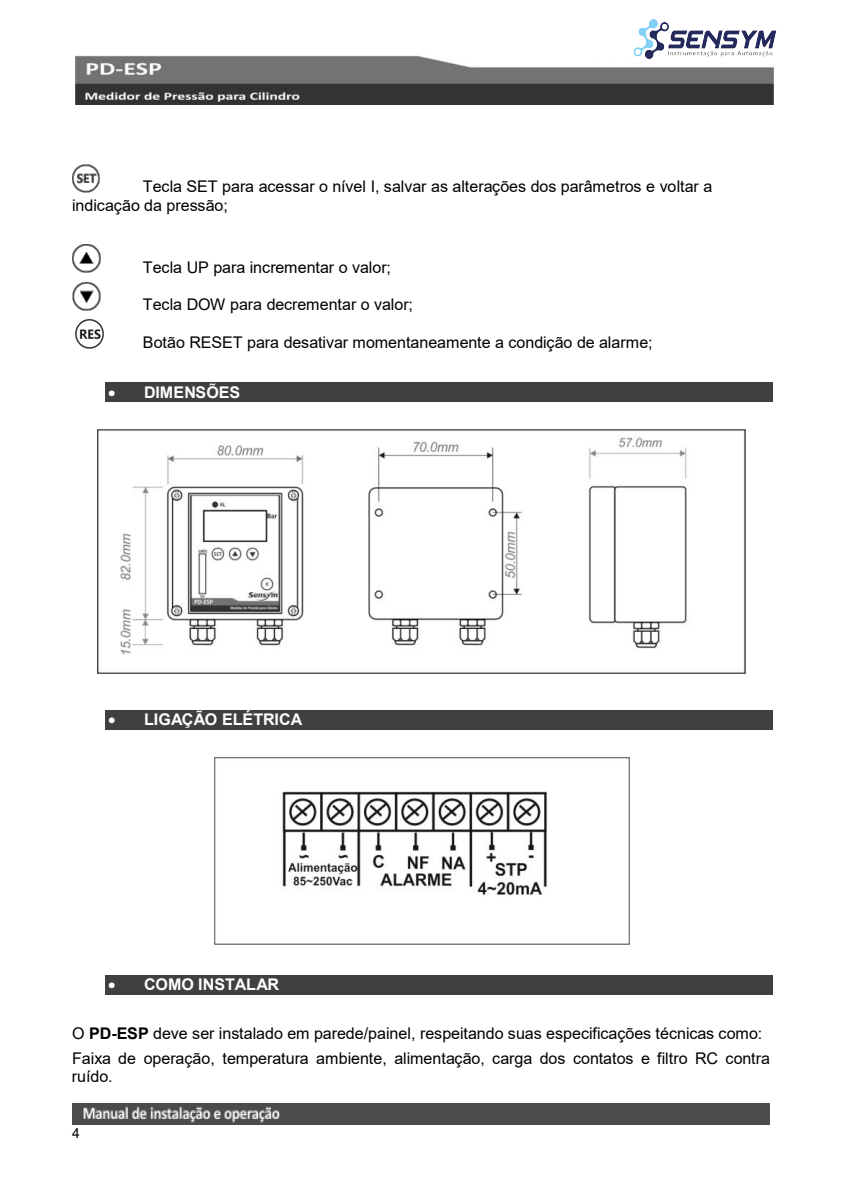
<style>
.page{position:relative;width:842px;height:1191px;background:#fff}
.page>*{position:absolute;margin:0;border:0;box-sizing:border-box;transform-origin:0 0}
.t1{font:16px/18.2px "Arial";letter-spacing:-.005em;color:#000}
.t2{font:700 16px "Arial";color:#fff}
.t3{font:14px "Arial";color:#000}
.s1{font-weight:700}
</style>
<div class="page">
<img style="left:75px;top:55px;width:698px;height:49px">
<img style="left:72px;top:1103px;width:698px;height:21px">
<div style="left:105px;top:382px;width:668px;height:19px;background:#404040"></div>
<div style="left:105px;top:710px;width:668px;height:19px;background:#404040"></div>
<div style="left:105px;top:975px;width:668px;height:19px;background:#404040"></div>
<img style="left:72px;top:164px;width:27px;height:29px">
<img style="left:72px;top:245px;width:28px;height:28px">
<img style="left:72px;top:282px;width:28px;height:28px">
<img style="left:75px;top:320px;width:28px;height:28px">
<img style="left:97px;top:429px;width:649px;height:244px">
<img style="left:214px;top:757px;width:416px;height:187px">
<div style="left:510px;top:0;width:312px;height:62px;background:#fff"></div>
<img style="left:626px;top:19px;width:151px;height:75px">
<p class="t1" style="left:72px;top:177px;width:642px;text-indent:71px">Tecla SET para acessar o nível I, salvar as alterações dos parâmetros e voltar a indicação da pressão;</p>
<p class="t1" style="left:143px;top:258px;width:250px">Tecla UP para incrementar o valor;</p>
<p class="t1" style="left:143px;top:295px;width:272px">Tecla DOW para decrementar o valor;</p>
<p class="t1" style="left:143px;top:333px;width:511px">Botão RESET para desativar momentaneamente a condição de alarme;</p>
<p class="t2" style="left:108px;top:381px;width:134px">• DIMENSÕES</p>
<p class="t2" style="left:108px;top:708px;width:196px">• LIGAÇÃO ELÉTRICA</p>
<p class="t2" style="left:108px;top:973px;width:172px">• COMO INSTALAR</p>
<p class="t1" style="left:72px;top:1021px;width:699px;line-height:24.8px">O <span class="s1">PD-ESP</span> deve ser instalado em parede/painel, respeitando suas especificações técnicas como:<br>Faixa de operação, temperatura ambiente, alimentação, carga dos contatos e filtro RC contra</p>
<p class="t1" style="left:72px;top:1067px;width:42px">ruído.</p>
<p class="t3" style="left:72px;top:1123px;width:9px">4</p>
</div>
